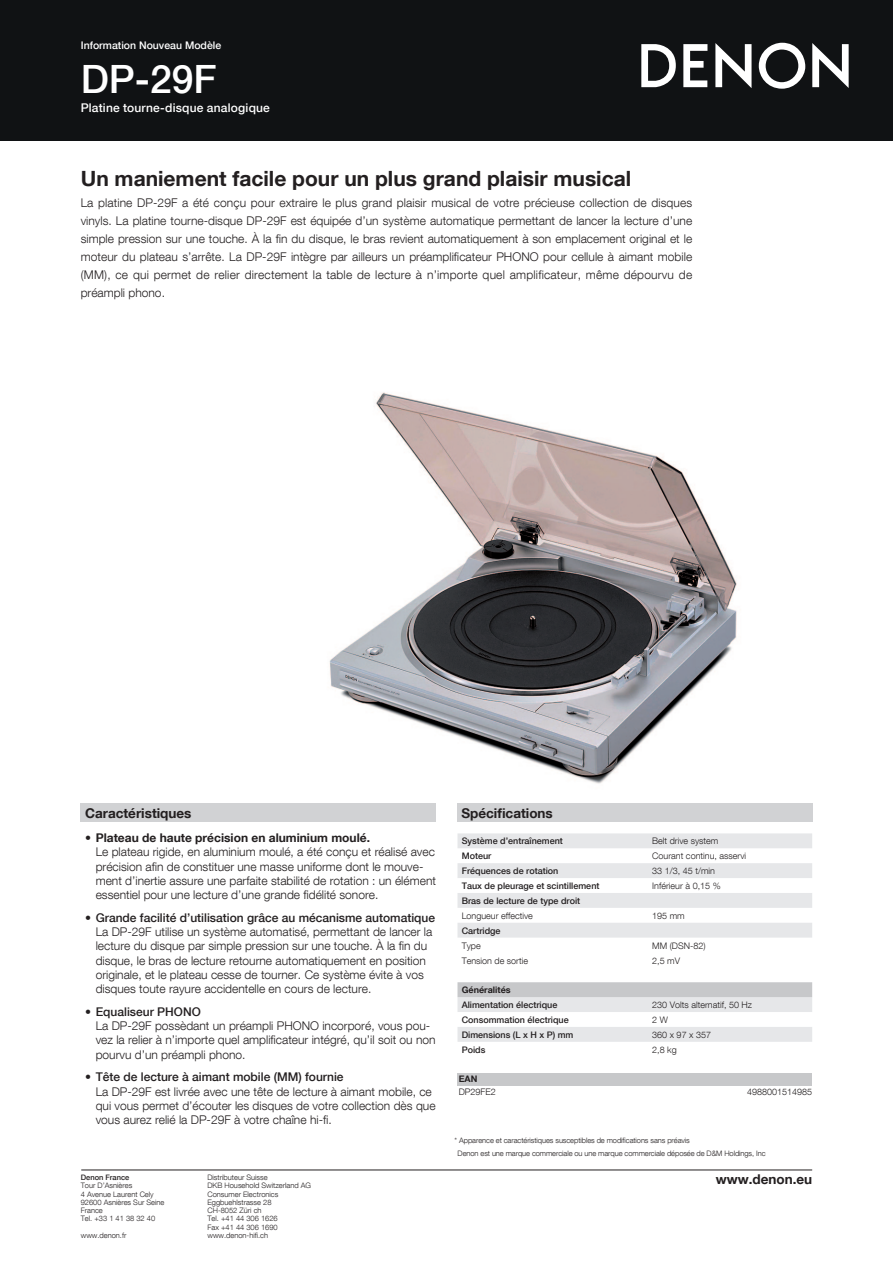
<style>
.page{position:relative;width:893px;height:1263px;background:#fff}
.page>*{position:absolute;margin:0;border:0;box-sizing:border-box;transform-origin:0 0}
.t1{font:500 39px "Helvetica Neue LT Com";color:#fff}
.t2{font:700 21px "Helvetica Neue LT Com";color:#231f20}
.t3{font:700 13.5px "Helvetica Neue LT Com";color:#231f20}
.t4{font:300 12px/14.2px "Helvetica Neue LT Com";color:#231f20}
.t5{font:500 12px "Helvetica Neue LT Com";color:#231f20}
.t6{font:500 12px "Helvetica Neue LT Com";letter-spacing:.015em;color:#fff}
.t7{font:500 10.5px "Helvetica Neue LT Com";color:#fff}
.t8{font:300 9px "Helvetica Neue LT Com";color:#231f20}
.t9{font:500 9px "Helvetica Neue LT Com";color:#231f20}
.t10{font:700 9px "Helvetica Neue LT Com";color:#231f20}
.t11{font:300 7.5px/8.2px "Helvetica Neue LT Com";color:#231f20}
.t12{font:500 7.5px "Helvetica Neue LT Com";color:#231f20}
.s1{font-weight:700}
</style>
<div class="page">
<img style="left:329px;top:392px;width:408px;height:392px">
<div style="left:81px;top:804px;width:355px;height:18px;background:#d1d2d4"></div>
<div style="left:457px;top:804px;width:355px;height:18px;background:#d1d2d4"></div>
<div style="left:0;top:0;width:893px;height:140px;background:#101214"></div>
<svg style="left:715px;top:43px;width:36px;height:45px"></svg>
<svg style="left:683px;top:44px;width:24px;height:43px"></svg>
<svg style="left:812px;top:43px;width:37px;height:45px"></svg>
<svg style="left:641px;top:44px;width:35px;height:43px"></svg>
<svg style="left:759px;top:43px;width:46px;height:46px"></svg>
<svg style="left:457px;top:833px;width:355px;height:209px"></svg>
<div style="left:457px;top:982px;width:355px;height:15px;background:#c7c8ca"></div>
<div style="left:457px;top:1073px;width:355px;height:13px;background:#c7c8ca"></div>
<hr style="left:81px;top:1169px;width:731px;height:1px;background:#231f20">
<p class="t7" style="left:81px;top:39px;width:142px">Information Nouveau Modèle</p>
<h1 class="t1" style="left:81px;top:55px;width:137px">DP-29F</h1>
<p class="t6" style="left:81px;top:100px;width:191px">Platine tourne-disque analogique</p>
<h2 class="t2" style="left:81px;top:165px;width:552px">Un maniement facile pour un plus grand plaisir musical</h2>
<p class="t4" style="left:81px;top:194px;width:613px;line-height:18px;text-align:justify">La platine DP-29F a été conçu pour extraire le plus grand plaisir musical de votre précieuse collection de disques vinyls. La platine tourne-disque DP-29F est équipée d’un système automatique permettant de lancer la lecture d’une simple pression sur une touche. À la fin du disque, le bras revient automatiquement à son emplacement original et le moteur du plateau s’arrête. La DP-29F intègre par ailleurs un préamplificateur PHONO pour cellule à aimant mobile (MM), ce qui permet de relier directement la table de lecture à n’importe quel amplificateur, même dépourvu de préampli phono.</p>
<p class="t3" style="left:85px;top:804px;width:108px">Caractéristiques</p>
<p class="t3" style="left:461px;top:804px;width:93px">Spécifications</p>
<p class="t4" style="left:96px;top:830px;width:342px;text-indent:-11px">• <span class="s1">Plateau de haute précision en aluminium moulé.<br></span>Le plateau rigide, en aluminium moulé, a été conçu et réalisé avec précision afin de constituer une masse uniforme dont le mouve&shy;ment d’inertie assure une parfaite stabilité de rotation : un élément essentiel pour une lecture d’une grande fidélité sonore.</p>
<p class="t5" style="left:85px;top:910px;width:352px">• Grande facilité d’utilisation grâce au mécanisme automatique</p>
<p class="t4" style="left:96px;top:924px;width:338px">La DP-29F utilise un système automatisé, permettant de lancer la lecture du disque par simple pression sur une touche. À la fin du disque, le bras de lecture retourne automatiquement en position originale, et le plateau cesse de tourner. Ce système évite à vos disques toute rayure accidentelle en cours de lecture.</p>
<p class="t5" style="left:85px;top:1004px;width:117px">• Equaliseur PHONO</p>
<p class="t4" style="left:96px;top:1018px;width:341px">La DP-29F possèdant un préampli PHONO incorporé, vous pou&shy;vez la relier à n’importe quel amplificateur intégré, qu’il soit ou non pourvu d’un préampli phono.</p>
<p class="t5" style="left:85px;top:1070px;width:260px">• Tête de lecture à aimant mobile (MM) fournie</p>
<p class="t4" style="left:96px;top:1084px;width:341px">La DP-29F est livrée avec une tête de lecture à aimant mobile, ce qui vous permet d’écouter les disques de votre collection dès que vous aurez relié la DP-29F à votre chaîne hi-fi.</p>
<p class="t12" style="left:81px;top:1173px;width:50px">Denon France</p>
<p class="t11" style="left:81px;top:1181px;width:85px">Tour D’Asnières<br>4 Avenue Laurent Cely<br>92600 Asnières Sur Seine<br>France<br>Tel. +33 1 41 38 32 40</p>
<p class="t11" style="left:81px;top:1231px;width:47px">www.denon.fr</p>
<p class="t11" style="left:207px;top:1173px;width:105px">Distributeur Suisse<br>DKB Household Switzerland AG<br>Consumer Electronics<br>Eggbuehlstrasse 28<br>CH-8052 Züri ch<br>Tel. +41 44 306 1626<br>Fax +41 44 306 1690 www.denon-hifi.ch</p>
<p class="t9" style="left:462px;top:836px;width:103px">Système d’entraînement</p>
<p class="t8" style="left:652px;top:836px;width:68px">Belt drive system</p>
<p class="t9" style="left:462px;top:851px;width:31px">Moteur</p>
<p class="t8" style="left:652px;top:850px;width:95px">Courant continu, asservi</p>
<p class="t9" style="left:462px;top:865px;width:98px">Fréquences de rotation</p>
<p class="t8" style="left:652px;top:865px;width:64px">33 1/3, 45 t/min</p>
<p class="t9" style="left:462px;top:880px;width:139px">Taux de pleurage et scintillement</p>
<p class="t8" style="left:652px;top:880px;width:70px">Inférieur à 0,15 %</p>
<p class="t9" style="left:462px;top:895px;width:120px">Bras de lecture de type droit</p>
<p class="t8" style="left:462px;top:910px;width:73px">Longueur effective</p>
<p class="t8" style="left:652px;top:910px;width:34px">195 mm</p>
<p class="t9" style="left:462px;top:925px;width:40px">Cartridge</p>
<p class="t8" style="left:462px;top:940px;width:21px">Type</p>
<p class="t8" style="left:652px;top:940px;width:55px">MM (DSN-82)</p>
<p class="t8" style="left:462px;top:955px;width:68px">Tension de sortie</p>
<p class="t8" style="left:652px;top:955px;width:29px">2,5 mV</p>
<p class="t10" style="left:462px;top:984px;width:50px">Généralités</p>
<p class="t9" style="left:462px;top:999px;width:97px">Alimentation électrique</p>
<p class="t8" style="left:652px;top:999px;width:101px">230 Volts alternatif, 50 Hz</p>
<p class="t9" style="left:462px;top:1014px;width:109px">Consommation électrique</p>
<p class="t8" style="left:652px;top:1014px;width:17px">2 W</p>
<p class="t9" style="left:462px;top:1029px;width:113px">Dimensions (L x H x P) mm</p>
<p class="t8" style="left:652px;top:1029px;width:60px">360 x 97 x 357</p>
<p class="t9" style="left:462px;top:1044px;width:25px">Poids</p>
<p class="t8" style="left:652px;top:1044px;width:26px">2,8 kg</p>
<p class="t10" style="left:459px;top:1073px;width:20px">EAN</p>
<p class="t8" style="left:459px;top:1086px;width:39px">DP29FE2</p>
<p class="t8" style="left:747px;top:1086px;width:67px">4988001514985</p>
<p class="t11" style="left:458px;top:1134px;width:309px;line-height:12.5px;text-indent:-3px">* Apparence et caractéristiques susceptibles de modifications sans préavis<br>Denon est une marque commerciale ou une marque commerciale déposée de D&amp;M Holdings, Inc</p>
<p class="t3" style="left:716px;top:1171px;width:98px">www.denon.eu</p>
</div>
